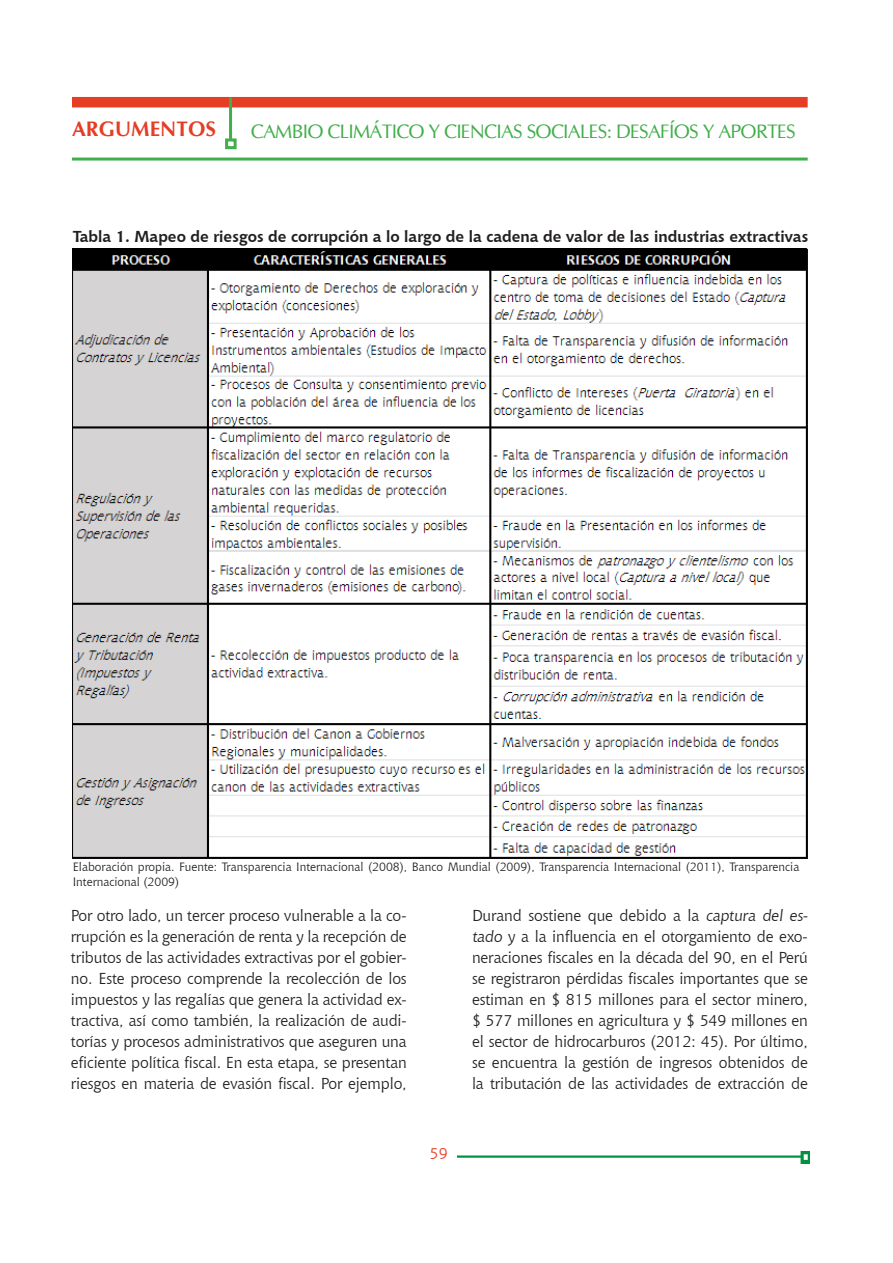
<style>
.page{position:relative;width:893px;height:1263px;background:#fff}
.page>*{position:absolute;margin:0;border:0;box-sizing:border-box;transform-origin:0 0}
.t1{font:700 21px "CG Omega";color:#e53e25}
.Texto_art{font:19.5px "CG Omega";letter-spacing:-.04em;color:#40ae49}
.Texto_art-2{font:15.75px/21px "Chianti BT";letter-spacing:-.01em;color:#231f20;text-align:justify}
.Texto_art-3{font:700 15.75px "Chianti BT";color:#231f20}
.t2{font:15.75px "Chianti BT";color:#e53e25}
.Texto_art-4{font:12px/15px "Chianti BT";color:#231f20}
</style>
<div class="page">
<img style="left:457px;top:1151px;width:353px;height:12px">
<div style="left:72px;top:97px;width:736px;height:10px;background:#e53e25"></div>
<hr style="left:229px;top:97px;width:3px;height:42px;background:#40ae49">
<div style="left:225px;top:138px;width:12px;height:11px;border:3px solid #40ae49"></div>
<hr style="left:72px;top:158px;width:736px;height:3px;background:#40ae49">
<img style="left:73px;top:248px;width:735px;height:611px">
<h1 class="t1" style="left:72px;top:116px;width:146px">ARGUMENTOS</h1>
<p class="Texto_art" style="left:251px;top:120px;width:546px">CAMBIO CLIMÁTICO Y CIENCIAS SOCIALES: DESAFÍOS Y APORTES</p>
<p class="Texto_art-3" style="left:73px;top:225px;width:737px">Tabla 1. Mapeo de riesgos de corrupción a lo largo de la cadena de valor de las industrias extractivas</p>
<p class="Texto_art-4" style="left:73px;top:859px;width:728px">Elaboración propia. Fuente: Transparencia Internacional (2008), Banco Mundial (2009), Transparencia Internacional (2011), Transparencia<br>Internacional (2009)</p>
<p class="Texto_art-2" style="left:472px;top:905px;width:340px;text-align:left">Durand sostiene que debido a la captura del es&shy;tado y a la influencia en el otorgamiento de exo&shy;neraciones fiscales en la década del 90, en el Perú se registraron pérdidas fiscales importantes que se estiman en $ 815 millones para el sector minero, $ 577 millones en agricultura y $ 549 millones en el sector de hidrocarburos (2012: 45). Por último, se encuentra la gestión de ingresos obtenidos de la tributación de las actividades de extracción de</p>
<p class="Texto_art-2" style="left:71px;top:905px;width:337px">Por otro lado, un tercer proceso vulnerable a la co&shy;rrupción es la generación de renta y la recepción de tributos de las actividades extractivas por el gobier&shy;no. Este proceso comprende la recolección de los impuestos y las regalías que genera la actividad ex&shy;tractiva, así como también, la realización de audi&shy;torías y procesos administrativos que aseguren una eficiente política fiscal. En esta etapa, se presentan riesgos en materia de evasión fiscal. Por ejemplo,</p>
<p class="t2" style="left:430px;top:1142px;width:20px">59</p>
</div>
